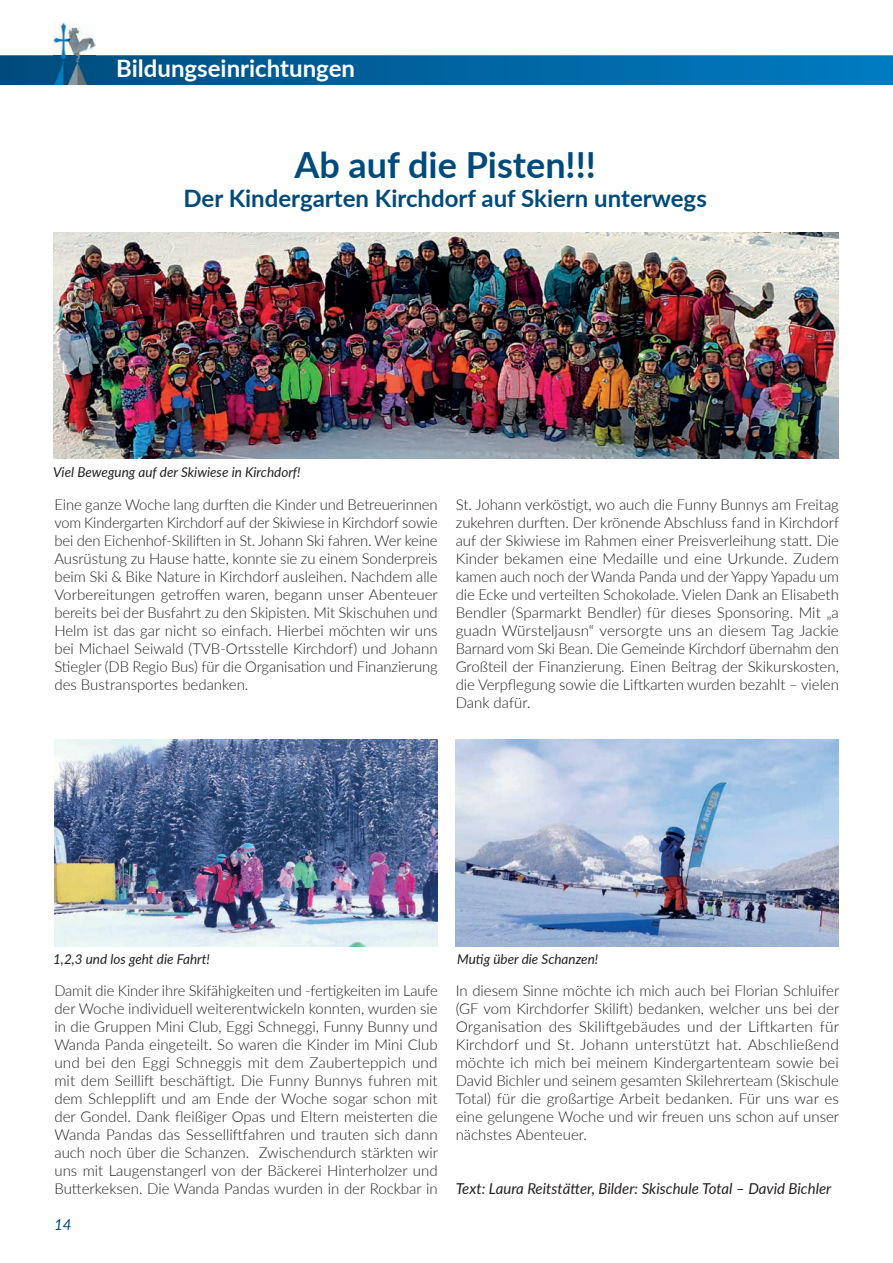
<style>
.page{position:relative;width:893px;height:1263px;background:#fff}
.page>*{position:absolute;margin:0;border:0;box-sizing:border-box;transform-origin:0 0}
.t1{font:700 36px "Lato";color:#004b7b}
.t2{font:700 24px "Lato";color:#004b7b}
.t3{font:700 24px "Lato";color:#fff}
.t4{font:300 15px/18px "Lato";color:#231f20;text-align:justify}
.t5{font:italic 15px "Lato";color:#231f20}
.t6{font:italic 15px "Lato";color:#004b7b}
.t7{font:italic 13.5px "Lato";color:#231f20}
</style>
<div class="page">
<svg style="left:0;top:55px;width:893px;height:30px;background:#0265a0"></svg>
<img style="left:53px;top:233px;width:786px;height:226px">
<img style="left:54px;top:740px;width:383px;height:206px">
<img style="left:455px;top:740px;width:384px;height:206px">
<img style="left:53px;top:23px;width:43px;height:61px">
<h2 class="t3" style="left:116px;top:50px;width:240px">Bildungseinrichtungen</h2>
<h1 class="t1" style="left:294px;top:138px;width:303px">Ab auf die Pisten!!!</h1>
<h2 class="t2" style="left:184px;top:180px;width:525px">Der Kindergarten Kirchdorf auf Skiern unterwegs</h2>
<p class="t7" style="left:53px;top:462px;width:249px">Viel Bewegung auf der Skiwiese in Kirchdorf!</p>
<p class="t4" style="left:54px;top:495px;width:385px">Eine ganze Woche lang durften die Kinder und Betreuerinnen vom Kindergarten Kirchdorf auf der Skiwiese in Kirchdorf sowie bei den Eichenhof-Skiliften in St. Johann Ski fahren. Wer keine Ausrüstung zu Hause hatte, konnte sie zu einem Sonderpreis beim Ski &amp; Bike Nature in Kirchdorf ausleihen. Nachdem alle Vorbereitungen getroffen waren, begann unser Abenteuer bereits bei der Busfahrt zu den Skipisten. Mit Skischuhen und Helm ist das gar nicht so einfach. Hierbei möchten wir uns bei Michael Seiwald (TVB-Ortsstelle Kirchdorf) und Johann Stiegler (DB Regio Bus) für die Organisation und Finanzierung des Bustransportes bedanken.</p>
<p class="t4" style="left:456px;top:495px;width:385px">St. Johann verköstigt, wo auch die Funny Bunnys am Freitag zukehren durften. Der krönende Abschluss fand in Kirchdorf auf der Skiwiese im Rahmen einer Preisverleihung statt. Die Kinder bekamen eine Medaille und eine Urkunde. Zudem kamen auch noch der Wanda Panda und der Yappy Yapadu um die Ecke und verteilten Schokolade. Vielen Dank an Elisabeth Bendler (Sparmarkt Bendler) für dieses Sponsoring. Mit „a guadn Würsteljausn“ versorgte uns an diesem Tag Jackie Barnard vom Ski Bean. Die Gemeinde Kirchdorf übernahm den Großteil der Finanzierung. Einen Beitrag der Skikurskosten, die Verpflegung sowie die Liftkarten wurden bezahlt – vielen Dank dafür.</p>
<p class="t7" style="left:53px;top:949px;width:158px">1,2,3 und los geht die Fahrt!</p>
<p class="t7" style="left:457px;top:949px;width:142px">Mutig über die Schanzen!</p>
<p class="t4" style="left:54px;top:981px;width:385px">Damit die Kinder ihre Skifähigkeiten und -fertigkeiten im Laufe der Woche individuell weiterentwickeln konnten, wurden sie in die Gruppen Mini Club, Eggi Schneggi, Funny Bunny und Wanda Panda eingeteilt. So waren die Kinder im Mini Club und bei den Eggi Schneggis mit dem Zauberteppich und mit dem Seillift beschäftigt. Die Funny Bunnys fuhren mit dem Schlepplift und am Ende der Woche sogar schon mit der Gondel. Dank fleißiger Opas und Eltern meisterten die Wanda Pandas das Sesselliftfahren und trauten sich dann auch noch über die Schanzen. Zwischendurch stärkten wir uns mit Laugenstangerl von der Bäckerei Hinterholzer und Butterkeksen. Die Wanda Pandas wurden in der Rockbar in</p>
<p class="t6" style="left:54px;top:1213px;width:19px">14</p>
<p class="t4" style="left:456px;top:981px;width:385px">In diesem Sinne möchte ich mich auch bei Florian Schluifer (GF vom Kirchdorfer Skilift) bedanken, welcher uns bei der Organisation des Skiliftgebäudes und der Liftkarten für Kirchdorf und St. Johann unterstützt hat. Abschließend möchte ich mich bei meinem Kindergartenteam sowie bei David Bichler und seinem gesamten Skilehrerteam (Skischule Total) für die großartige Arbeit bedanken. Für uns war es eine gelungene Woche und wir freuen uns schon auf unser nächstes Abenteuer.</p>
<p class="t5" style="left:456px;top:1177px;width:377px">Text: Laura Reitstätter, Bilder: Skischule Total – David Bichler</p>
</div>
